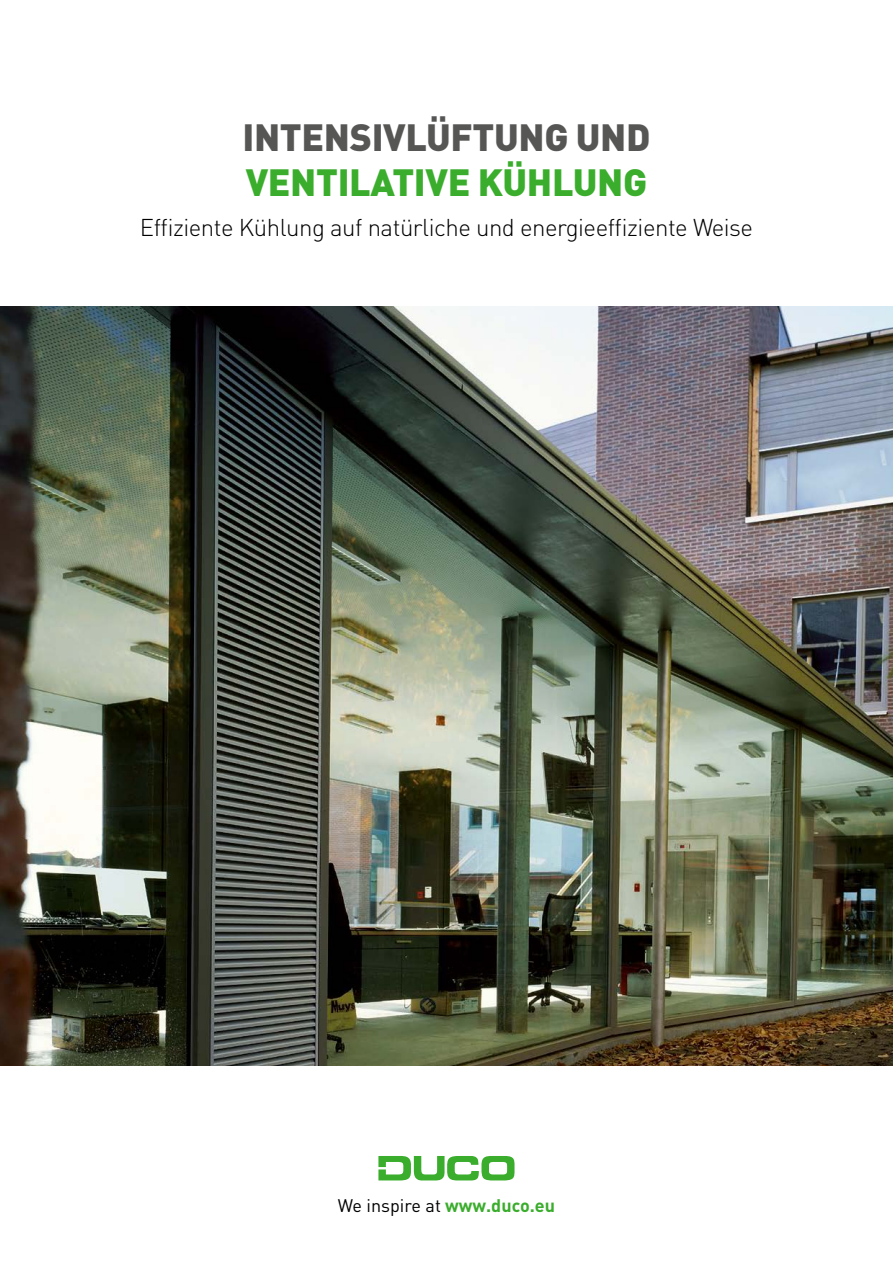
<style>
.page{position:relative;width:893px;height:1263px;background:#fff}
.page>*{position:absolute;margin:0;border:0;box-sizing:border-box;transform-origin:0 0}
.t1{font:900 37.5px "DINOT";letter-spacing:-.01em;color:#565655}
.t2{font:900 37.5px "DINOT";letter-spacing:-.01em;color:#3aad2c}
.t3{font:300 24px "DINOT";letter-spacing:-.02em;color:#000}
.t4{font:18px "DINOT";color:#000}
.s1{font-weight:700;color:#3aad2c}
</style>
<div class="page">
<img style="left:0;top:306px;width:893px;height:759px">
<svg style="left:378px;top:1156px;width:137px;height:25px"></svg>
<h1 class="t1" style="left:242px;top:112px;width:409px">INTENSIVLÜFTUNG UND</h1>
<h1 class="t2" style="left:246px;top:157px;width:403px">VENTILATIVE KÜHLUNG</h1>
<p class="t3" style="left:140px;top:211px;width:615px">Effiziente Kühlung auf natürliche und energieeffiziente Weise</p>
<p class="t4" style="left:338px;top:1193px;width:219px">We inspire at <span class="s1">www.duco.eu</span></p>
</div>
